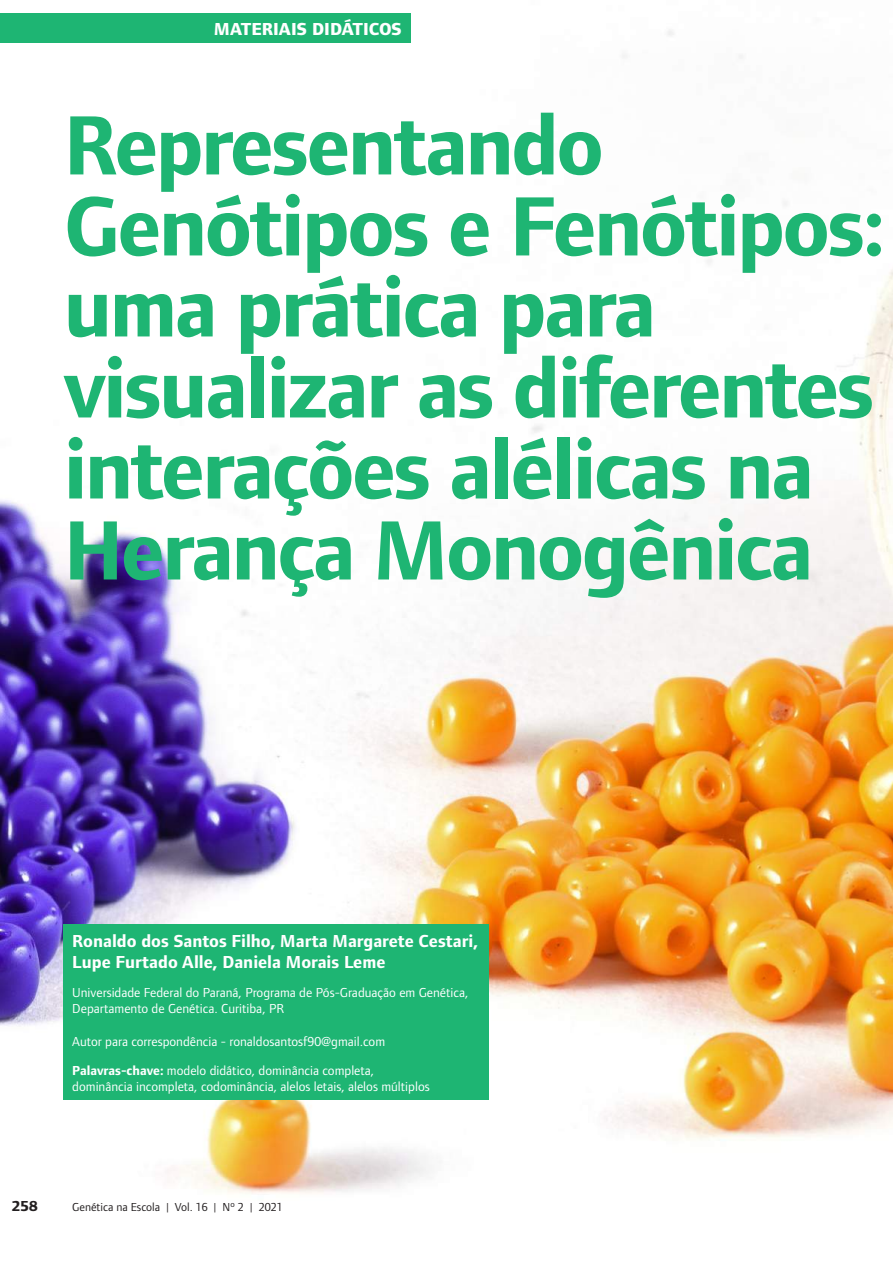
<style>
.page{position:relative;width:893px;height:1263px;background:#fff}
.page>*{position:absolute;margin:0;border:0;box-sizing:border-box;transform-origin:0 0}
.t1{font:700 87px/81px "Foundry Form Sans";letter-spacing:-.03em;color:#1eb573}
.t2{font:700 18px/21.6px "Foundry Form Sans";color:#fff}
.t3{font:800 18px "Foundry Form Sans";color:#fff}
.t4{font:800 15px "Foundry Form Sans";color:#231f20}
.t5{font:13.5px/16.2px "Foundry Form Sans";color:#fff}
.t6{font:12px "Foundry Form Sans";color:#231f20}
.s1{font-weight:700}
</style>
<div class="page">
<img style="left:0;top:30px;width:893px;height:1164px">
<div style="left:64px;top:924px;width:425px;height:175px;background:#1eb573"></div>
<div style="left:0;top:13px;width:411px;height:30px;background:#1eb573"></div>
<h2 class="t3" style="left:214px;top:19px;width:189px">MATERIAIS DIDÁTICOS</h2>
<h1 class="t1" style="left:64px;top:105px;width:823px">Representando<br>Genótipos e Fenótipos: uma prática para visualizar as diferentes interações alélicas na<br>Herança Monogênica</h1>
<h2 class="t2" style="left:72px;top:930px;width:407px">Ronaldo dos Santos Filho, Marta Margarete Cestari,<br>Lupe Furtado Alle, Daniela Morais Leme</h2>
<p class="t5" style="left:72px;top:984px;width:398px">Universidade Federal do Paraná, Programa de Pós-Graduação em Genética,<br>Departamento de Genética. Curitiba, PR</p>
<p class="t5" style="left:72px;top:1027px;width:314px;line-height:29px">Autor para correspondência - ronaldosantosf90@gmail.com<br><span class="s1">Palavras-chave:</span> modelo didático, dominância completa,</p>
<p class="t5" style="left:72px;top:1078px;width:359px">dominância incompleta, codominância, alelos letais, alelos múltiplos</p>
<p class="t4" style="left:12px;top:1198px;width:27px">258</p>
<p class="t6" style="left:72px;top:1200px;width:212px">Genética na Escola | Vol. 16 | Nº 2 | 2021</p>
</div>
